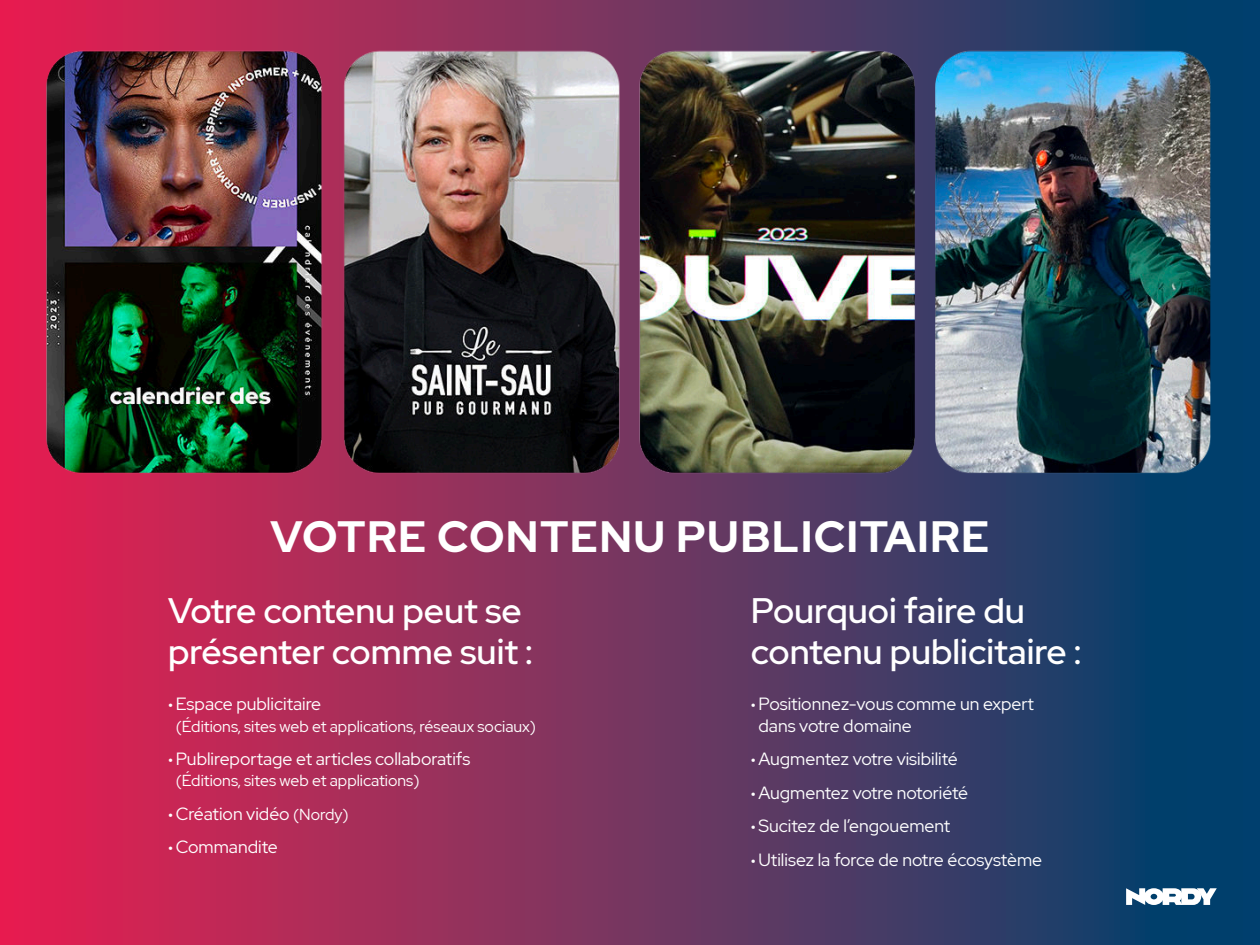
<style>
.page{position:relative;width:1260px;height:945px;background:#fff}
.page>*{position:absolute;margin:0;border:0;box-sizing:border-box;transform-origin:0 0}
.t1{font:700 43.75px "Red Hat Display";letter-spacing:.03em;color:#fff}
.t2{font:500 35.35px/40.6px "Red Hat Display";color:#fff}
.t3{font:17.68px/21.2px "Red Hat Display";color:#fff}
.t4{font:15.92px "Red Hat Display";color:#fff}
.s1{font-weight:700;font-size:14.17px}
.s2{font-size:15.92px}
</style>
<div class="page">
<div style="left:0;top:0;width:1260px;height:945px;background:linear-gradient(to right,#ec2251,#00446e)"></div>
<img style="left:26px;top:33px;width:1208px;height:455px">
<svg style="left:1126px;top:888px;width:91px;height:17px"></svg>
<h1 class="t1" style="left:271px;top:519px;width:720px">VOTRE CONTENU PUBLICITAIRE</h1>
<h2 class="t2" style="left:168px;top:594px;width:366px">Votre contenu peut se présenter comme suit :</h2>
<p class="t3" style="left:168px;top:695px;width:155px"><span class="s1">•</span> Espace publicitaire</p>
<p class="t4" style="left:176px;top:720px;width:362px">(Éditions, sites web et applications, réseaux sociaux)</p>
<p class="t3" style="left:168px;top:750px;width:304px"><span class="s1">•</span> Publireportage et articles collaboratifs</p>
<p class="t4" style="left:176px;top:774px;width:245px">(Éditions, sites web et applications)</p>
<p class="t3" style="left:168px;top:805px;width:182px"><span class="s1">•</span> Création vidéo <span class="s2">(Nordy)</span></p>
<p class="t3" style="left:168px;top:838px;width:111px"><span class="s1">•</span> Commandite</p>
<h2 class="t2" style="left:751px;top:594px;width:332px">Pourquoi faire du contenu publicitaire :</h2>
<p class="t3" style="left:759px;top:695px;width:277px;text-indent:-8px"><span class="s1">•</span> Positionnez-vous comme un expert dans votre domaine</p>
<p class="t3" style="left:751px;top:750px;width:209px"><span class="s1">•</span> Augmentez votre visibilité</p>
<p class="t3" style="left:751px;top:783px;width:219px"><span class="s1">•</span> Augmentez votre notoriété</p>
<p class="t3" style="left:751px;top:817px;width:201px"><span class="s1">•</span> Sucitez de l’engouement</p>
<p class="t3" style="left:751px;top:851px;width:293px"><span class="s1">•</span> Utilisez la force de notre écosystème</p>
</div>
